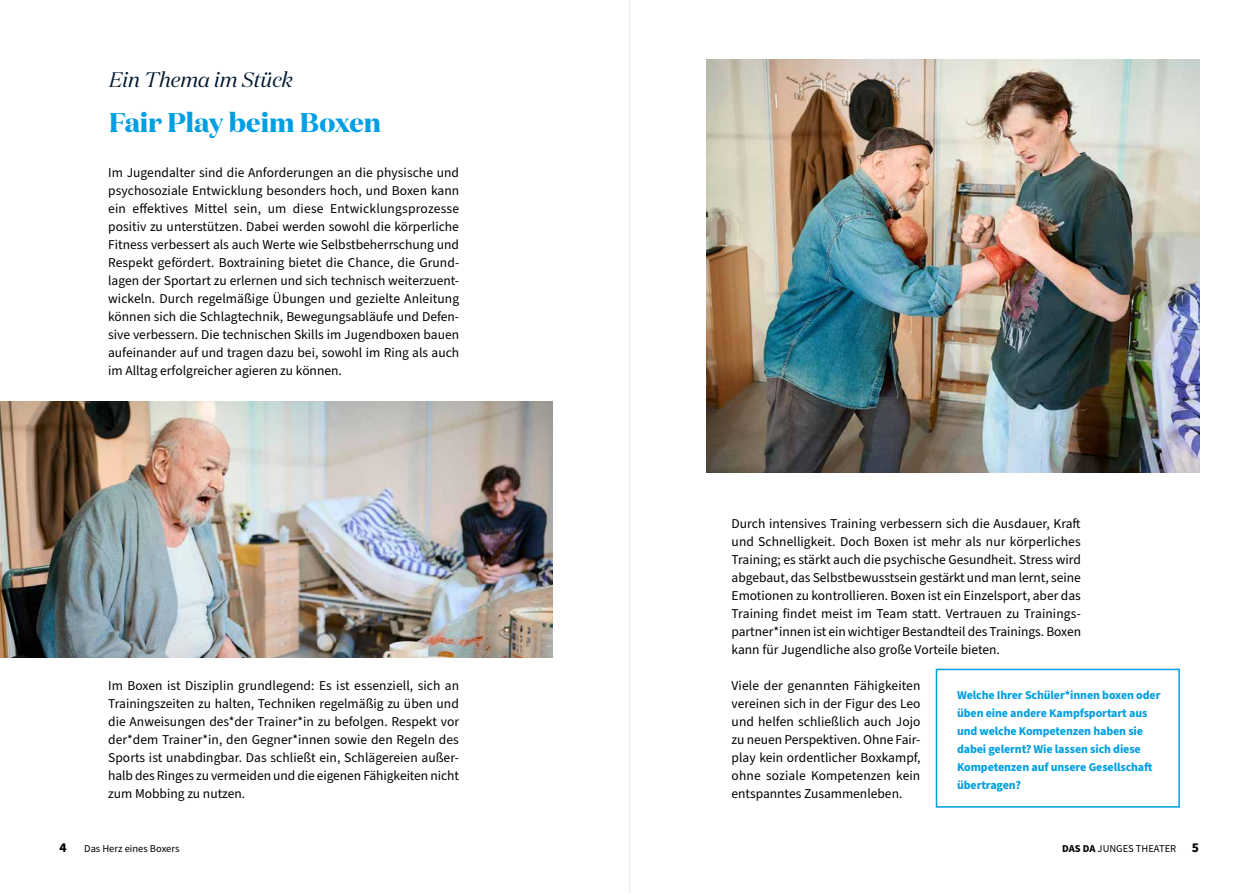
<style>
.page{position:relative;width:1259px;height:893px;background:#fff}
.page>*{position:absolute;margin:0;border:0;box-sizing:border-box;transform-origin:0 0}
.t1{font:700 27px "Domaine Display";color:#009fe3}
.t2{font:italic 21px "Domaine Display";color:#001931}
.t3{font:13.5px/18px "Source Sans Pro";color:#000;text-align:justify}
.t4{font:700 13.5px "Source Sans Pro";color:#000}
.t5{font:700 12px/18px "Source Sans Pro";letter-spacing:-.01em;color:#009fe3}
.t6{font:10.5px "Source Sans Pro";color:#000}
.s1{font-weight:700}
.s2{font-weight:700;font-size:13.5px}
</style>
<div class="page">
<div style="left:935px;top:669px;width:244px;height:139px;background:#fff;border:2px solid #009fe3"></div>
<img style="left:706px;top:60px;width:493px;height:413px">
<img style="left:0;top:401px;width:553px;height:257px">
<hr style="left:629px;top:0;width:1px;height:893px;background:#ededed">
<h2 class="t2" style="left:109px;top:66px;width:185px">Ein Thema im Stück</h2>
<h1 class="t1" style="left:109px;top:104px;width:274px">Fair Play beim Boxen</h1>
<p class="t3" style="left:108px;top:163px;width:353px">Im Jugendalter sind die Anforderungen an die physische und psychosoziale Entwicklung besonders hoch, und Boxen kann ein effektives Mittel sein, um diese Entwicklungsprozesse positiv zu unterstützen. Dabei werden sowohl die körperliche Fitness verbessert als auch Werte wie Selbstbeherrschung und Respekt gefördert. Boxtraining bietet die Chance, die Grund&shy;lagen der Sportart zu erlernen und sich technisch weiterzuent&shy;wickeln. Durch regelmäßige Übungen und gezielte Anleitung können sich die Schlagtechnik, Bewegungsabläufe und Defen&shy;sive verbessern. Die technischen Skills im Jugendboxen bauen aufeinander auf und tragen dazu bei, sowohl im Ring als auch im Alltag erfolgreicher agieren zu können.</p>
<p class="t3" style="left:108px;top:676px;width:352px">Im Boxen ist Disziplin grundlegend: Es ist essenziell, sich an Trainingszeiten zu halten, Techniken regelmäßig zu üben und die Anweisungen des*der Trainer*in zu befolgen. Respekt vor der*dem Trainer*in, den Gegner*innen sowie den Regeln des Sports ist unabdingbar. Das schließt ein, Schlägereien außer&shy;halb des Ringes zu vermeiden und die eigenen Fähigkeiten nicht zum Mobbing zu nutzen.</p>
<p class="t3" style="left:731px;top:514px;width:351px">Durch intensives Training verbessern sich die Ausdauer, Kraft und Schnelligkeit. Doch Boxen ist mehr als nur körperliches Training; es stärkt auch die psychische Gesundheit. Stress wird abgebaut, das Selbstbewusstsein gestärkt und man lernt, seine Emotionen zu kontrollieren. Boxen ist ein Einzelsport, aber das Training findet meist im Team statt. Vertrauen zu Trainings&shy;partner*innen ist ein wichtiger Bestandteil des Trainings. Boxen kann für Jugendliche also große Vorteile bieten.</p>
<p class="t3" style="left:731px;top:676px;width:190px">Viele der genannten Fähigkeiten vereinen sich in der Figur des Leo und helfen schließlich auch Jojo zu neuen Perspektiven. Ohne Fair&shy;play kein ordentlicher Boxkampf, ohne soziale Kompetenzen kein entspanntes Zusammenleben.</p>
<p class="t5" style="left:957px;top:686px;width:205px">Welche Ihrer Schüler*innen boxen oder üben eine andere Kampfsportart aus und welche Kompetenzen haben sie dabei gelernt? Wie lassen sich diese<br>Kompetenzen auf unsere Gesellschaft übertragen?</p>
<p class="t4" style="left:60px;top:838px;width:9px">4</p>
<p class="t6" style="left:84px;top:841px;width:97px">Das Herz eines Boxers</p>
<p class="t6" style="left:1062px;top:841px;width:138px"><span class="s1">DAS DA</span> JUNGES THEATER <span class="s2">5</span></p>
</div>
